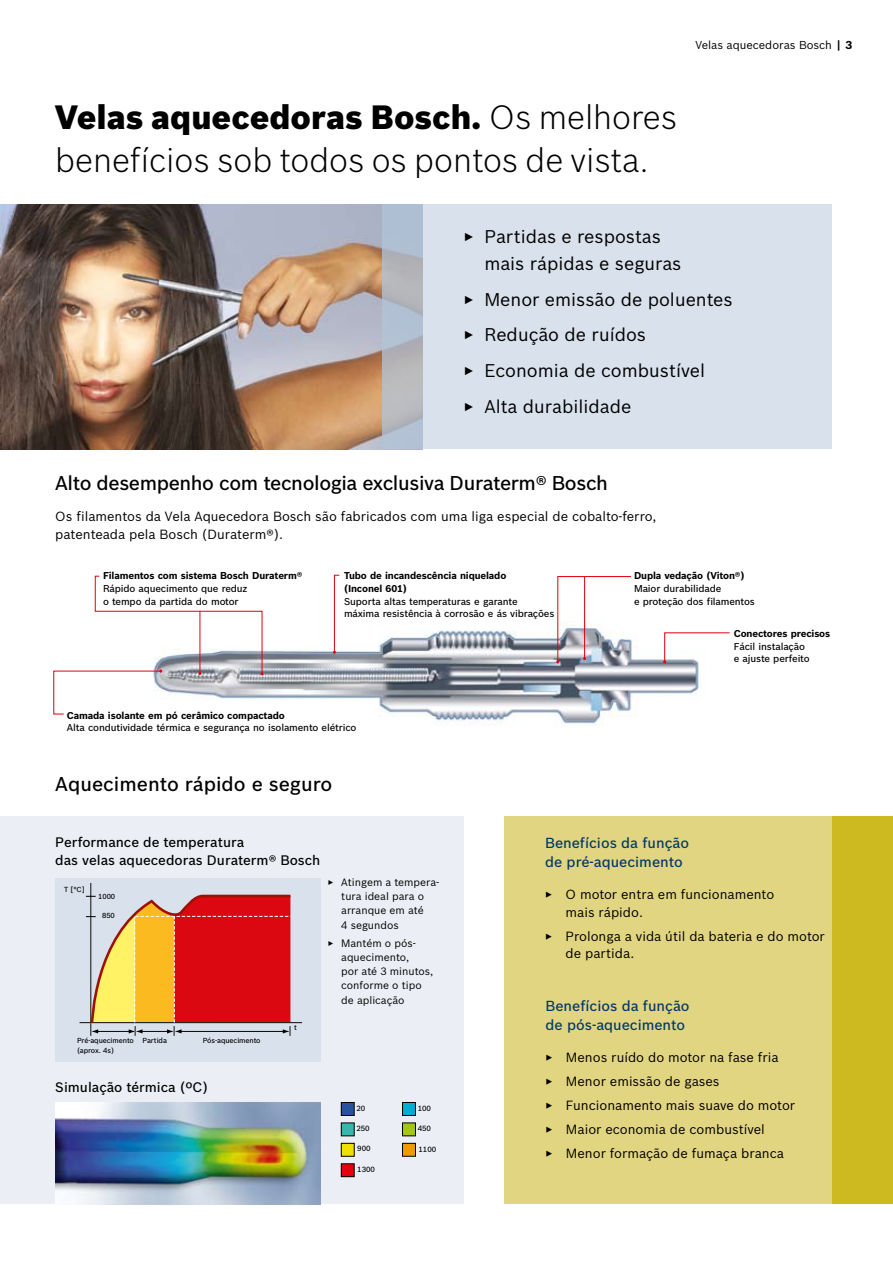
<style>
.page{position:relative;width:893px;height:1263px;background:#fff}
.page>*{position:absolute;margin:0;border:0;box-sizing:border-box;transform-origin:0 0}
.t1{font:300 33px/42.9px "Bosch Sans";color:#000}
.t2{font:500 19.5px "Bosch Sans";letter-spacing:-.02em;color:#000}
.t3{font:500 19.5px "Bosch Sans";color:#000}
.t4{font:18px/35.7px "Bosch Sans";color:#000}
.t5{font:500 14.25px/18.6px "Bosch Sans";color:#003a68}
.t6{font:500 13.5px/17.5px "Bosch Sans";color:#000}
.t7{font:13.05px/24px "Bosch Sans";color:#000}
.t8{font:11.25px "Bosch Sans";color:#000}
.t9{font:10.5px/14.2px "Bosch Sans";color:#000}
.t10{font:500 9.75px/12.6px "Bosch Sans";letter-spacing:-.015em;color:#000}
.t11{font:700 9.75px/12.8px "Bosch Sans";letter-spacing:-.015em;color:#000}
.t12{font:500 7.35px "Bosch Sans";letter-spacing:-.005em;color:#000}
.t13{font:500 7.2px/9.3px "Bosch Sans";letter-spacing:-.015em;color:#000}
.s1{font-weight:700}
.s2{font-weight:900}
</style>
<div class="page">
<div style="left:0;top:816px;width:463px;height:388px;background:#ebeff5"></div>
<div style="left:423px;top:204px;width:409px;height:245px;background:#d8e1ec"></div>
<div style="left:504px;top:816px;width:389px;height:388px;background:#e2d581"></div>
<div style="left:55px;top:878px;width:266px;height:183px;background:#d8e1ec"></div>
<hr style="left:91px;top:884px;width:1px;height:152px;background:#000">
<hr style="left:79px;top:1022px;width:223px;height:1px;background:#000">
<svg style="left:86px;top:893px;width:207px;height:143px"></svg>
<div style="left:832px;top:816px;width:61px;height:388px;background:#cdb920"></div>
<img style="left:0;top:204px;width:382px;height:245px">
<img style="left:55px;top:1102px;width:266px;height:102px">
<div style="left:341px;top:1164px;width:13px;height:13px;background:#e3000f"></div>
<div style="left:341px;top:1163px;width:13px;height:14px;border:1px solid #000"></div>
<div style="left:341px;top:1102px;width:13px;height:13px;background:#29529c"></div>
<div style="left:341px;top:1102px;width:13px;height:14px;border:1px solid #000"></div>
<div style="left:341px;top:1123px;width:13px;height:13px;background:#37b6aa"></div>
<div style="left:341px;top:1123px;width:13px;height:13px;border:1px solid #000"></div>
<div style="left:402px;top:1102px;width:13px;height:13px;background:#00aed4"></div>
<div style="left:402px;top:1102px;width:14px;height:14px;border:1px solid #000"></div>
<div style="left:402px;top:1123px;width:13px;height:13px;background:#a5c711"></div>
<div style="left:402px;top:1123px;width:14px;height:13px;border:1px solid #000"></div>
<div style="left:341px;top:1143px;width:13px;height:13px;background:#efe000"></div>
<div style="left:341px;top:1143px;width:13px;height:13px;border:1px solid #000"></div>
<div style="left:402px;top:1143px;width:13px;height:13px;background:#f19a00"></div>
<div style="left:402px;top:1143px;width:14px;height:13px;border:1px solid #000"></div>
<img style="left:264px;top:630px;width:435px;height:96px">
<svg style="left:333px;top:574px;width:7px;height:80px"></svg>
<svg style="left:556px;top:576px;width:76px;height:87px"></svg>
<svg style="left:663px;top:632px;width:67px;height:31px"></svg>
<svg style="left:53px;top:575px;width:211px;height:140px"></svg>
<svg style="left:382px;top:204px;width:41px;height:245px;background:#b3bac4"></svg>
<p class="t8" style="left:695px;top:38px;width:158px">Velas aquecedoras Bosch <span class="s1">| 3</span></p>
<h1 class="t1" style="left:55px;top:95px;width:623px"><span class="s2">Velas aquecedoras Bosch.</span> Os melhores benefícios sob todos os pontos de vista.</h1>
<h3 class="t4" style="left:484px;top:222px;width:199px;line-height:27.2px">Partidas e respostas mais rápidas e seguras</h3>
<h3 class="t4" style="left:484px;top:281px;width:250px">Menor emissão de poluentes<br>Redução de ruídos<br>Economia de combustível<br>Alta durabilidade</h3>
<h2 class="t2" style="left:55px;top:471px;width:554px">Alto desempenho com tecnologia exclusiva Duraterm® Bosch</h2>
<p class="t7" style="left:55px;top:506px;width:603px;line-height:18.9px">Os filamentos da Vela Aquecedora Bosch são fabricados com uma liga especial de cobalto-ferro, patenteada pela Bosch (Duraterm®).</p>
<p class="t11" style="left:103px;top:569px;width:201px">Filamentos com sistema Bosch Duraterm®</p>
<p class="t10" style="left:103px;top:582px;width:146px">Rápido aquecimento que reduz o tempo da partida do motor</p>
<p class="t11" style="left:344px;top:569px;width:164px">Tubo de incandescência niquelado (Inconel 601)</p>
<p class="t10" style="left:344px;top:595px;width:212px">Suporta altas temperaturas e garante máxima resistência à corrosão e ás vibrações</p>
<p class="t11" style="left:67px;top:708px;width:219px">Camada isolante em pó cerâmico compactado</p>
<p class="t10" style="left:67px;top:721px;width:291px">Alta condutividade térmica e segurança no isolamento elétrico</p>
<h2 class="t3" style="left:55px;top:772px;width:279px">Aquecimento rápido e seguro</h2>
<p class="t11" style="left:634px;top:569px;width:112px">Dupla vedação (Viton®)</p>
<p class="t10" style="left:634px;top:582px;width:122px">Maior durabilidade<br>e proteção dos filamentos</p>
<p class="t11" style="left:734px;top:627px;width:98px">Conectores precisos</p>
<p class="t10" style="left:734px;top:640px;width:77px">Fácil instalação e ajuste perfeito</p>
<p class="t6" style="left:55px;top:833px;width:266px">Performance de temperatura<br>das velas aquecedoras Duraterm® Bosch</p>
<p class="t5" style="left:545px;top:833px;width:145px">Benefícios da função de pré-aquecimento</p>
<p class="t7" style="left:566px;top:885px;width:210px;line-height:17.5px">O motor entra em funcionamento mais rápido.</p>
<p class="t7" style="left:566px;top:927px;width:261px;line-height:17.5px">Prolonga a vida útil da bateria e do motor de partida.</p>
<p class="t9" style="left:341px;top:875px;width:100px">Atingem a tempera&shy;tura ideal para o arranque em até<br>4 segundos</p>
<p class="t9" style="left:341px;top:936px;width:94px">Mantém o pós&shy;aquecimento,<br>por até 3 minutos, conforme o tipo de aplicação</p>
<p class="t13" style="left:64px;top:884px;width:22px">T [°C]</p>
<p class="t13" style="left:98px;top:891px;width:18px">1000</p>
<p class="t13" style="left:102px;top:911px;width:14px">850</p>
<p class="t5" style="left:546px;top:996px;width:145px">Benefícios da função de pós-aquecimento</p>
<p class="t7" style="left:566px;top:1045px;width:231px">Menos ruído do motor na fase fria<br>Menor emissão de gases<br>Funcionamento mais suave do motor<br>Maior economia de combustível<br>Menor formação de fumaça branca</p>
<p class="t13" style="left:294px;top:1022px;width:4px">t</p>
<p class="t13" style="left:77px;top:1036px;width:58px">Pré-aquecimento (aprox. 4s)</p>
<p class="t13" style="left:142px;top:1036px;width:26px">Partida</p>
<p class="t13" style="left:203px;top:1036px;width:59px">Pós-aquecimento</p>
<p class="t6" style="left:55px;top:1078px;width:154px">Simulação térmica (ºC)</p>
<p class="t12" style="left:356px;top:1103px;width:10px">20</p>
<p class="t12" style="left:418px;top:1104px;width:15px">100</p>
<p class="t12" style="left:356px;top:1123px;width:15px">250</p>
<p class="t12" style="left:418px;top:1124px;width:15px">450</p>
<p class="t12" style="left:357px;top:1144px;width:15px">900</p>
<p class="t12" style="left:419px;top:1144px;width:19px">1100</p>
<p class="t12" style="left:357px;top:1164px;width:19px">1300</p>
</div>
